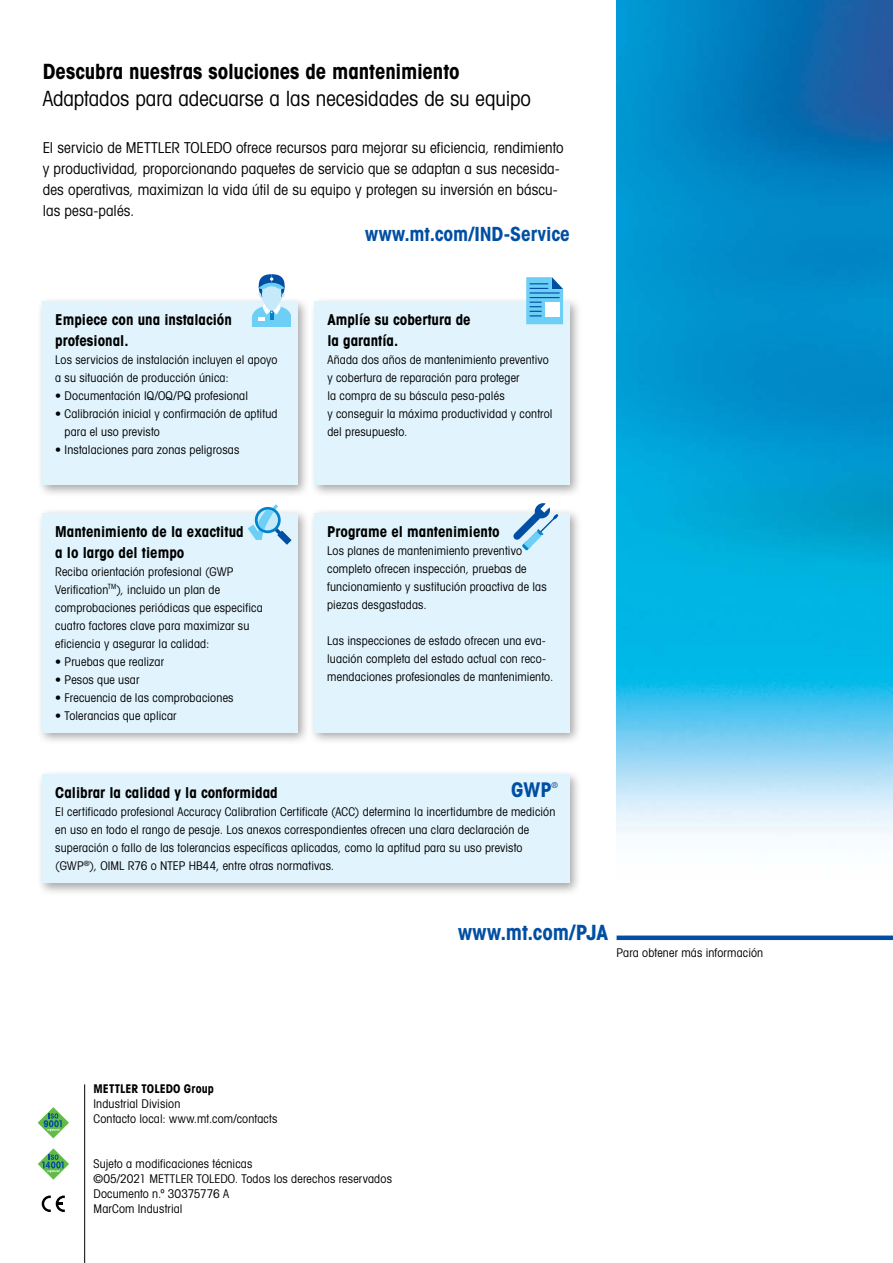
<style>
.page{position:relative;width:893px;height:1263px;background:#fff}
.page>*{position:absolute;margin:0;border:0;box-sizing:border-box;transform-origin:0 0}
.t1{font:21px "Avant Gardefor MT Bk";color:#000}
.t2{font:21px "Avant Gardefor MT Bd";letter-spacing:-.005em;color:#000}
.t3{font:21px "Avant Gardefor MT Bd";letter-spacing:-.005em;color:#004fa3}
.t4{font:700 condensed 20.25px "Avant Garde Com";color:#004fa3}
.t5{font:19.5px "Avant Gardefor MT Bd";letter-spacing:-.005em;color:#004fa3}
.t6{font:15px/21px "Avant Gardefor MT Bk";letter-spacing:.005em;color:#000}
.t7{font:15px/21px "Avant Gardefor MT Bd";color:#000}
.t8{font:12px/18px "Avant Gardefor MT Bk";letter-spacing:.015em;color:#000}
.t9{font:12px "Avant Gardefor MT Bd";letter-spacing:.005em;color:#000}
.t10{font:condensed 8.1px "Avant Garde Com";color:#004fa3}
</style>
<div class="page">
<div style="left:617px;top:935px;width:276px;height:5px;background:#004fa3"></div>
<img style="left:617px;top:0;width:276px;height:836px">
<svg style="left:38px;top:1148px;width:31px;height:32px"></svg>
<svg style="left:38px;top:1107px;width:31px;height:31px"></svg>
<svg style="left:42px;top:1195px;width:23px;height:17px"></svg>
<hr style="left:84px;top:1084px;width:1px;height:179px;background:#000">
<div style="left:37px;top:296px;width:273px;height:202px;background:#000;opacity:.35"></div>
<div style="left:43px;top:302px;width:255px;height:183px;background:#e1f4fd"></div>
<div style="left:309px;top:296px;width:274px;height:202px;background:#000;opacity:.35"></div>
<div style="left:315px;top:302px;width:255px;height:183px;background:#e1f4fd"></div>
<div style="left:37px;top:507px;width:273px;height:238px;background:#000;opacity:.35"></div>
<div style="left:43px;top:513px;width:255px;height:219px;background:#e1f4fd"></div>
<div style="left:309px;top:507px;width:273px;height:239px;background:#000;opacity:.35"></div>
<div style="left:314px;top:513px;width:256px;height:220px;background:#e1f4fd"></div>
<div style="left:37px;top:769px;width:546px;height:127px;background:#000;opacity:.35"></div>
<div style="left:43px;top:775px;width:527px;height:108px;background:#e1f4fd"></div>
<svg style="left:252px;top:274px;width:39px;height:53px"></svg>
<svg style="left:513px;top:503px;width:45px;height:47px"></svg>
<svg style="left:248px;top:504px;width:44px;height:41px"></svg>
<svg style="left:526px;top:277px;width:37px;height:47px"></svg>
<div style="left:545px;top:303px;width:15px;height:14px;background:#fff"></div>
<h1 class="t2" style="left:43px;top:58px;width:418px">Descubra nuestras soluciones de mantenimiento</h1>
<h1 class="t1" style="left:43px;top:85px;width:490px">Adaptados para adecuarse a las necesidades de su equipo</h1>
<p class="t6" style="left:43px;top:137px;width:522px">El servicio de METTLER TOLEDO ofrece recursos para mejorar su eficiencia, rendimiento y productividad, proporcionando paquetes de servicio que se adaptan a sus necesida&shy;des operativas, maximizan la vida útil de su equipo y protegen su inversión en báscu&shy;las pesa-palés.</p>
<h3 class="t5" style="left:365px;top:222px;width:206px">www.mt.com/IND-Service</h3>
<p class="t7" style="left:55px;top:309px;width:178px">Empiece con una instalación profesional.</p>
<p class="t8" style="left:55px;top:351px;width:224px">Los servicios de instalación incluyen el apoyo a su situación de producción única:</p>
<p class="t8" style="left:55px;top:387px;width:194px">• Documentación IQ/OQ/PQ profesional</p>
<p class="t8" style="left:65px;top:405px;width:214px;text-indent:-9px">• Calibración inicial y confirmación de aptitud para el uso previsto</p>
<p class="t8" style="left:55px;top:441px;width:186px">• Instalaciones para zonas peligrosas</p>
<p class="t7" style="left:327px;top:309px;width:145px">Amplíe su cobertura de la garantía.</p>
<p class="t8" style="left:327px;top:351px;width:227px">Añada dos años de mantenimiento preventivo y cobertura de reparación para proteger<br>la compra de su báscula pesa-palés<br>y conseguir la máxima productividad y control del presupuesto.</p>
<p class="t7" style="left:55px;top:520px;width:190px">Mantenimiento de la exactitud a lo largo del tiempo</p>
<p class="t8" style="left:55px;top:562px;width:209px">Reciba orientación profesional (GWP Verification<sup>TM</sup>), incluido un plan de comprobaciones periódicas que especifica cuatro factores clave para maximizar su eficiencia y asegurar la calidad:</p>
<p class="t8" style="left:55px;top:652px;width:110px">• Pruebas que realizar</p>
<p class="t8" style="left:55px;top:670px;width:86px">• Pesos que usar</p>
<p class="t8" style="left:55px;top:688px;width:180px">• Frecuencia de las comprobaciones</p>
<p class="t8" style="left:55px;top:706px;width:123px">• Tolerancias que aplicar</p>
<p class="t7" style="left:327px;top:520px;width:174px">Programe el mantenimiento</p>
<p class="t8" style="left:327px;top:541px;width:221px">Los planes de mantenimiento preventivo completo ofrecen inspección, pruebas de funcionamiento y sustitución proactiva de las piezas desgastadas.</p>
<p class="t8" style="left:327px;top:631px;width:228px">Las inspecciones de estado ofrecen una eva&shy;luación completa del estado actual con reco&shy;mendaciones profesionales de mantenimiento.</p>
<h2 class="t4" style="left:511px;top:777px;width:42px">GWP</h2>
<p class="t10" style="left:552px;top:780px;width:8px">®</p>
<p class="t7" style="left:55px;top:782px;width:224px">Calibrar la calidad y la conformidad</p>
<p class="t8" style="left:55px;top:803px;width:502px">El certificado profesional Accuracy Calibration Certificate (ACC) determina la incertidumbre de medición en uso en todo el rango de pesaje. Los anexos correspondientes ofrecen una clara declaración de superación o fallo de las tolerancias específicas aplicadas, como la aptitud para su uso previsto (GWP<sup>®</sup>), OIML R76 o NTEP HB44, entre otras normativas.</p>
<h1 class="t3" style="left:458px;top:919px;width:152px">www.mt.com/PJA</h1>
<p class="t8" style="left:617px;top:944px;width:148px">Para obtener más información</p>
<p class="t9" style="left:94px;top:1081px;width:122px">METTLER TOLEDO Group</p>
<p class="t8" style="left:94px;top:1096px;width:185px;line-height:15px">Industrial Division<br>Contacto local: www.mt.com/contacts</p>
<p class="t8" style="left:94px;top:1156px;width:300px;line-height:15px">Sujeto a modificaciones técnicas<br>©05/2021 METTLER TOLEDO. Todos los derechos reservados Documento n.º 30375776 A<br>MarCom Industrial</p>
</div>
